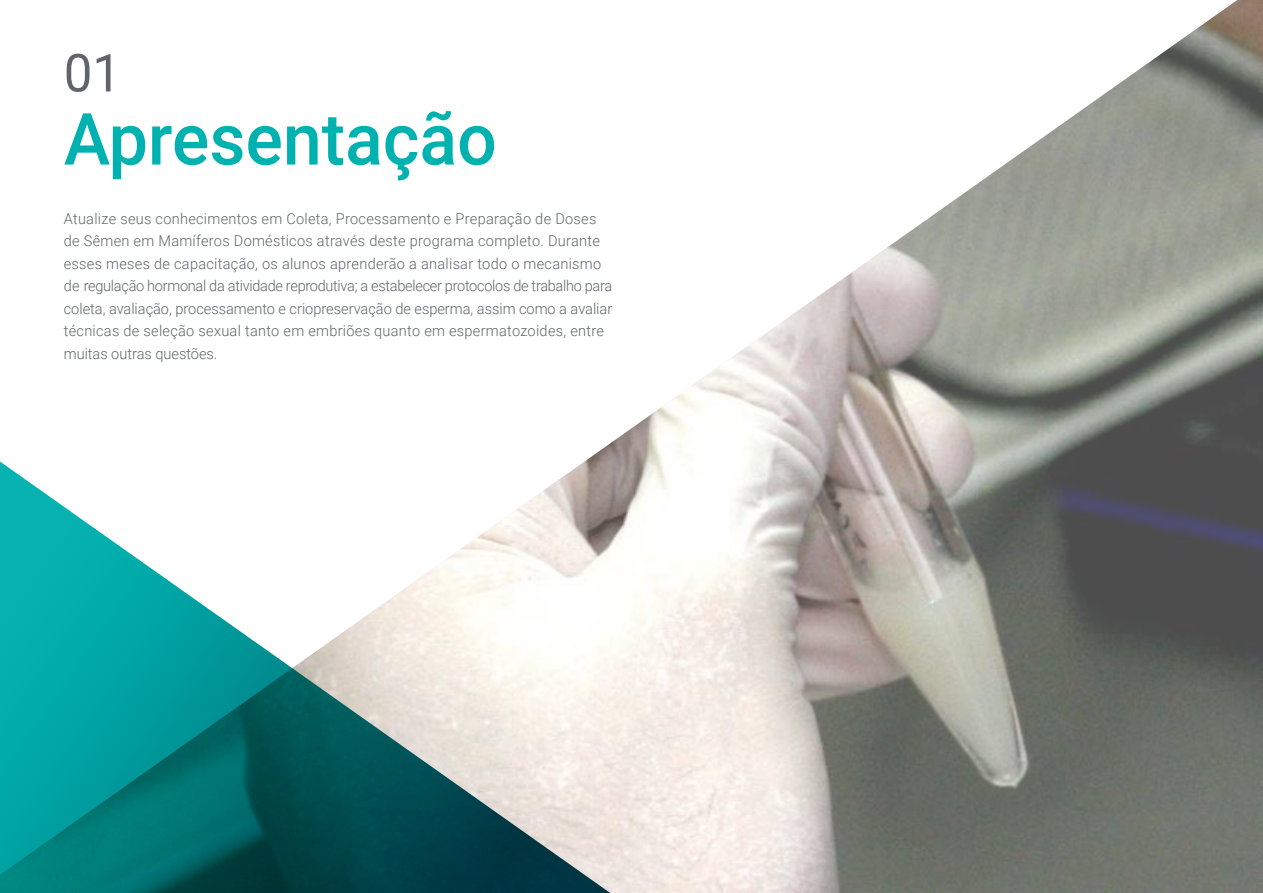
<style>
.page{position:relative;width:1263px;height:893px;background:#fff}
.page>*{position:absolute;margin:0;border:0;box-sizing:border-box;transform-origin:0 0}
.t1{font:500 72px "Roboto";color:#00b2af}
.t2{font:52.5px "Roboto";color:#61646a}
.t3{font:300 15px/22.5px "Roboto";letter-spacing:.02em;color:#61646a}
</style>
<div class="page">
<img style="left:606px;top:0;width:657px;height:893px">
<svg style="left:0;top:446px;width:640px;height:447px"></svg>
<h2 class="t2" style="left:64px;top:36px;width:59px">01</h2>
<h1 class="t1" style="left:64px;top:89px;width:435px">Apresentação</h1>
<p class="t3" style="left:64px;top:207px;width:550px">Atualize seus conhecimentos em Coleta, Processamento e Preparação de Doses de Sêmen em Mamíferos Domésticos através deste programa completo. Durante esses meses de capacitação, os alunos aprenderão a analisar todo o mecanismo de regulação hormonal da atividade reprodutiva; a estabelecer protocolos de trabalho para coleta, avaliação, processamento e criopreservação de esperma, assim como a avaliar técnicas de seleção sexual tanto em embriões quanto em espermatozoides, entre muitas outras questões.</p>
</div>
